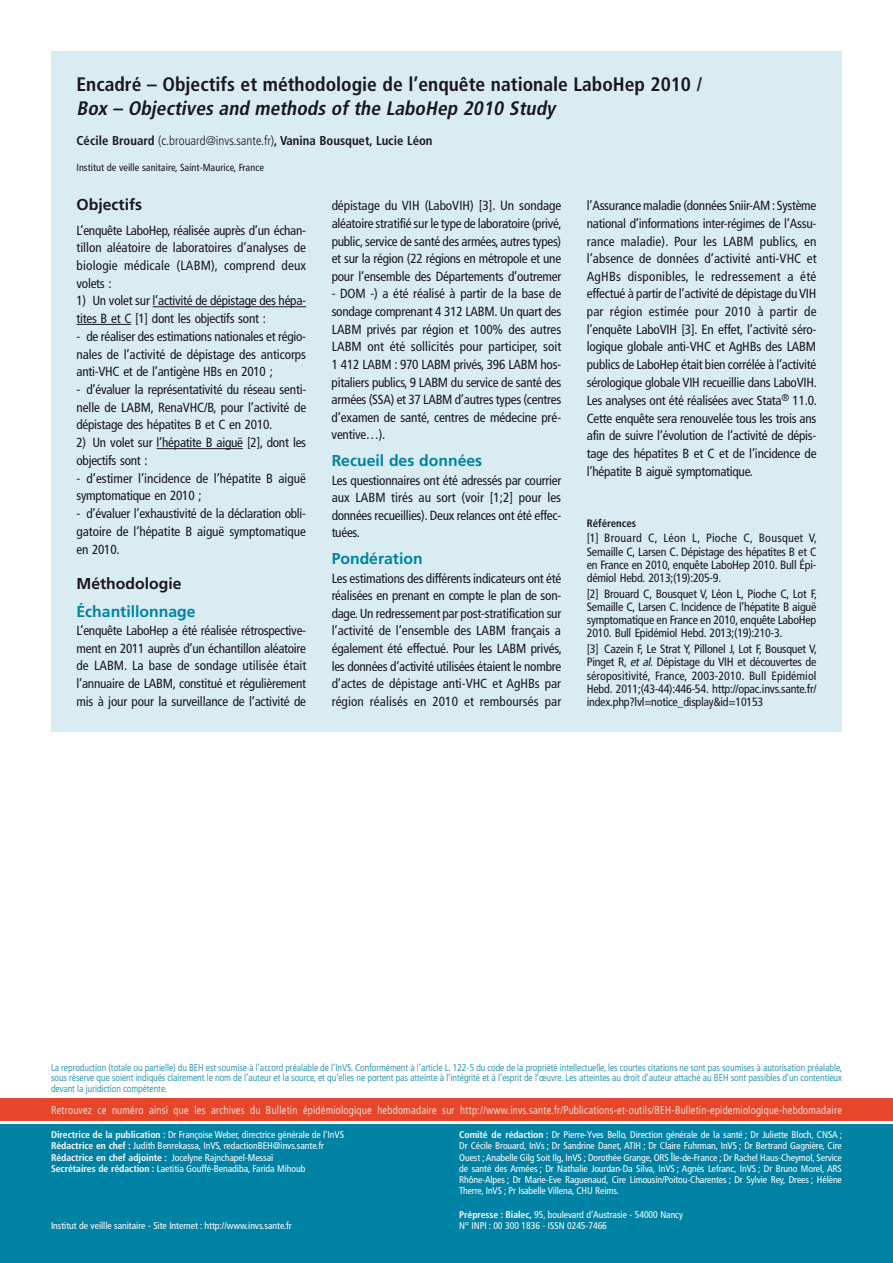
<style>
.page{position:relative;width:893px;height:1263px;background:#fff}
.page>*{position:absolute;margin:0;border:0;box-sizing:border-box;transform-origin:0 0}
.t1{font:700 condensed 19.5px "Frutiger";color:#1a171c}
.t2{font:italic 700 condensed 19.5px "Frutiger";color:#1a171c}
.t3{font:700 15.75px "Frutiger";color:#0082a4}
.t4{font:700 15.75px "Frutiger";color:#1a171c}
.t5{font:condensed 13.2px/17.5px "Frutiger";letter-spacing:-.02em;color:#1a171c;text-align:justify}
.t6{font:condensed 13.2px/17.5px "Frutiger";color:#1a171c}
.t7{font:700 condensed 12.75px "Frutiger";color:#1a171c}
.t8{font:condensed 12px/13.2px "Frutiger";letter-spacing:-.02em;color:#1a171c;text-align:justify}
.t9{font:300 condensed 11.25px "Frutiger";letter-spacing:.02em;color:#fff}
.t10{font:700 condensed 10.8px "Frutiger";color:#1a171c}
.t11{font:condensed 10.2px "Frutiger";color:#1a171c}
.t12{font:300 condensed 9.9px/10.5px "Frutiger";letter-spacing:-.005em;color:#0082a4;text-align:justify}
.t13{font:condensed 9.75px/11.2px "Frutiger";letter-spacing:-.005em;color:#fff}
.s1{font-weight:300}
.s2{font-style:italic}
.s3{font-weight:700}
</style>
<div class="page">
<div style="left:0;top:1125px;width:893px;height:138px;background:#0082a4"></div>
<div style="left:0;top:1098px;width:893px;height:22px;background:#e6472a"></div>
<div style="left:51px;top:51px;width:791px;height:680px;background:#d9ecf1"></div>
<hr style="left:153px;top:306px;width:153px;height:1px;background:#1a171c">
<hr style="left:77px;top:324px;width:54px;height:1px;background:#1a171c">
<hr style="left:157px;top:448px;width:86px;height:1px;background:#1a171c">
<h1 class="t1" style="left:77px;top:73px;width:627px">Encadré – Objectifs et méthodologie de l’enquête nationale LaboHep 2010 /</h1>
<h1 class="t2" style="left:77px;top:97px;width:484px">Box – Objectives and methods of the LaboHep 2010 Study</h1>
<p class="t7" style="left:77px;top:133px;width:357px">Cécile Brouard <span class="s1">(c.brouard@invs.sante.fr)</span>, Vanina Bousquet, Lucie Léon</p>
<p class="t11" style="left:77px;top:162px;width:189px">Institut de veille sanitaire, Saint-Maurice, France</p>
<p class="t4" style="left:77px;top:196px;width:67px">Objectifs</p>
<p class="t5" style="left:77px;top:221px;width:231px">L’enquête LaboHep, réalisée auprès d’un échan&shy;tillon aléatoire de laboratoires d’analyses de biologie médicale (LABM), comprend deux volets :</p>
<p class="t5" style="left:77px;top:292px;width:231px">1) Un volet sur l’activité de dépistage des hépa&shy;tites B et C [1] dont les objectifs sont :</p>
<p class="t5" style="left:77px;top:328px;width:231px">- de réaliser des estimations nationales et régio&shy;nales de l’activité de dépistage des anticorps anti-VHC et de l’antigène HBs en 2010 ;</p>
<p class="t5" style="left:77px;top:381px;width:231px">- d’évaluer la représentativité du réseau senti&shy;nelle de LABM, RenaVHC/B, pour l’activité de dépistage des hépatites B et C en 2010.</p>
<p class="t5" style="left:77px;top:434px;width:231px">2) Un volet sur l’hépatite B aiguë [2], dont les objectifs sont :</p>
<p class="t6" style="left:77px;top:470px;width:231px">- d’estimer l’incidence de l’hépatite B aiguë symptomatique en 2010 ;</p>
<p class="t5" style="left:77px;top:505px;width:231px">- d’évaluer l’exhaustivité de la déclaration obli&shy;gatoire de l’hépatite B aiguë symptomatique en 2010.</p>
<p class="t4" style="left:77px;top:574px;width:107px">Méthodologie</p>
<p class="t3" style="left:77px;top:602px;width:121px">Échantillonnage</p>
<p class="t5" style="left:77px;top:622px;width:231px">L’enquête LaboHep a été réalisée rétrospective&shy;ment en 2011 auprès d’un échantillon aléatoire de LABM. La base de sondage utilisée était l’annuaire de LABM, constitué et régulièrement mis à jour pour la surveillance de l’activité de</p>
<p class="t5" style="left:587px;top:197px;width:231px;text-align:left">l’Assurance maladie (données Sniir-AM : Système national d’informations inter-régimes de l’Assu&shy;rance maladie). Pour les LABM publics, en l’absence de données d’activité anti-VHC et AgHBs disponibles, le redressement a été effectué à partir de l’activité de dépistage du VIH par région estimée pour 2010 à partir de l’enquête LaboVIH [3]. En effet, l’activité séro&shy;logique globale anti-VHC et AgHBs des LABM publics de LaboHep était bien corrélée à l’activité sérologique globale VIH recueillie dans LaboVIH.<br>Les analyses ont été réalisées avec Stata<sup>®</sup> 11.0.<br>Cette enquête sera renouvelée tous les trois ans afin de suivre l’évolution de l’activité de dépis&shy;tage des hépatites B et C et de l’incidence de l’hépatite B aiguë symptomatique.</p>
<p class="t10" style="left:587px;top:516px;width:51px">Références</p>
<p class="t8" style="left:587px;top:532px;width:232px">[1] Brouard C, Léon L, Pioche C, Bousquet V, Semaille C, Larsen C. Dépistage des hépatites B et C en France en 2010, enquête LaboHep 2010. Bull Épi&shy;démiol Hebd. 2013;(19):205-9.</p>
<p class="t8" style="left:587px;top:587px;width:232px">[2] Brouard C, Bousquet V, Léon L, Pioche C, Lot F, Semaille C, Larsen C. Incidence de l’hépatite B aiguë symptomatique en France en 2010, enquête LaboHep 2010. Bull Epidémiol Hebd. 2013;(19):210-3.</p>
<p class="t8" style="left:587px;top:642px;width:232px">[3] Cazein F, Le Strat Y, Pillonel J, Lot F, Bousquet V, Pinget R, <span class="s2">et al.</span> Dépistage du VIH et découvertes de séropositivité, France, 2003-2010. Bull Epidémiol Hebd. 2011;(43-44):446-54. http://opac.invs.sante.fr/ index.php?lvl=notice_display&amp;id=10153</p>
<p class="t5" style="left:332px;top:197px;width:232px">dépistage du VIH (LaboVIH) [3]. Un sondage aléatoire stratifié sur le type de laboratoire (privé, public, service de santé des armées, autres types) et sur la région (22 régions en métropole et une pour l’ensemble des Départements d’outremer</p>
<p class="t5" style="left:332px;top:285px;width:231px">- DOM -) a été réalisé à partir de la base de sondage comprenant 4 312 LABM. Un quart des LABM privés par région et 100% des autres LABM ont été sollicités pour participer, soit 1 412 LABM : 970 LABM privés, 396 LABM hos&shy;pitaliers publics, 9 LABM du service de santé des armées (SSA) et 37 LABM d’autres types (centres d’examen de santé, centres de médecine pré&shy;ventive…).</p>
<p class="t3" style="left:332px;top:451px;width:152px">Recueil des données</p>
<p class="t5" style="left:332px;top:471px;width:231px">Les questionnaires ont été adressés par courrier aux LABM tirés au sort (voir [1;2] pour les données recueillies). Deux relances ont été effec&shy;tuées.</p>
<p class="t3" style="left:332px;top:549px;width:93px">Pondération</p>
<p class="t5" style="left:332px;top:569px;width:232px">Les estimations des différents indicateurs ont été réalisées en prenant en compte le plan de son&shy;dage. Un redressement par post-stratification sur l’activité de l’ensemble des LABM français a également été effectué. Pour les LABM privés, les données d’activité utilisées étaient le nombre d’actes de dépistage anti-VHC et AgHBs par région réalisés en 2010 et remboursés par</p>
<p class="t12" style="left:51px;top:1062px;width:793px">La reproduction (totale ou partielle) du BEH est soumise à l’accord préalable de l’InVS. Conformément à l’article L. 122-5 du code de la propriété intellectuelle, les courtes citations ne sont pas soumises à autorisation préalable, sous réserve que soient indiqués clairement le nom de l’auteur et la source, et qu’elles ne portent pas atteinte à l’intégrité et à l’esprit de l’œuvre. Les atteintes au droit d’auteur attaché au BEH sont passibles d’un contentieux devant la juridiction compétente.</p>
<p class="t9" style="left:51px;top:1103px;width:792px">Retrouvez ce numéro ainsi que les archives du Bulletin épidémiologique hebdomadaire sur http://www.invs.sante.fr/Publications-et-outils/BEH-Bulletin-epidemiologique-hebdomadaire</p>
<p class="t13" style="left:51px;top:1129px;width:294px"><span class="s3">Directrice de la publication :</span> Dr Françoise Weber, directrice générale de l’InVS <span class="s3">Rédactrice en chef :</span> Judith Benrekassa, InVS, redactionBEH@invs.sante.fr <span class="s3">Rédactrice en chef adjointe :</span> Jocelyne Rajnchapel-Messaï<br><span class="s3">Secrétaires de rédaction :</span> Laetitia Gouffé-Benadiba, Farida Mihoub</p>
<p class="t13" style="left:459px;top:1129px;width:385px;text-align:justify"><span class="s3">Comité de rédaction :</span> Dr Pierre-Yves Bello, Direction générale de la santé ; Dr Juliette Bloch, CNSA ; Dr Cécile Brouard, InVs ; Dr Sandrine Danet, ATIH ; Dr Claire Fuhrman, InVS ; Dr Bertrand Gagnière, Cire Ouest ; Anabelle Gilg Soit Ilg, InVS ; Dorothée Grange, ORS Île‑de‑France ; Dr Rachel Haus‑Cheymol, Service de santé des Armées ; Dr Nathalie Jourdan‑Da Silva, InVS ; Agnès Lefranc, InVS ; Dr Bruno Morel, ARS Rhône-Alpes ; Dr Marie-Eve Raguenaud, Cire Limousin/Poitou-Charentes ; Dr Sylvie Rey, Drees ; Hélène Therre, InVS ; Pr Isabelle Villena, CHU Reims.</p>
<p class="t13" style="left:51px;top:1220px;width:242px">Institut de veillle sanitaire - Site Internet : http://www.invs.sante.fr</p>
<p class="t13" style="left:459px;top:1209px;width:225px"><span class="s3">Prépresse : Bialec,</span> 95, boulevard d’Austrasie - 54000 Nancy<br>N° INPI : 00 300 1836 - ISSN 0245-7466</p>
</div>
